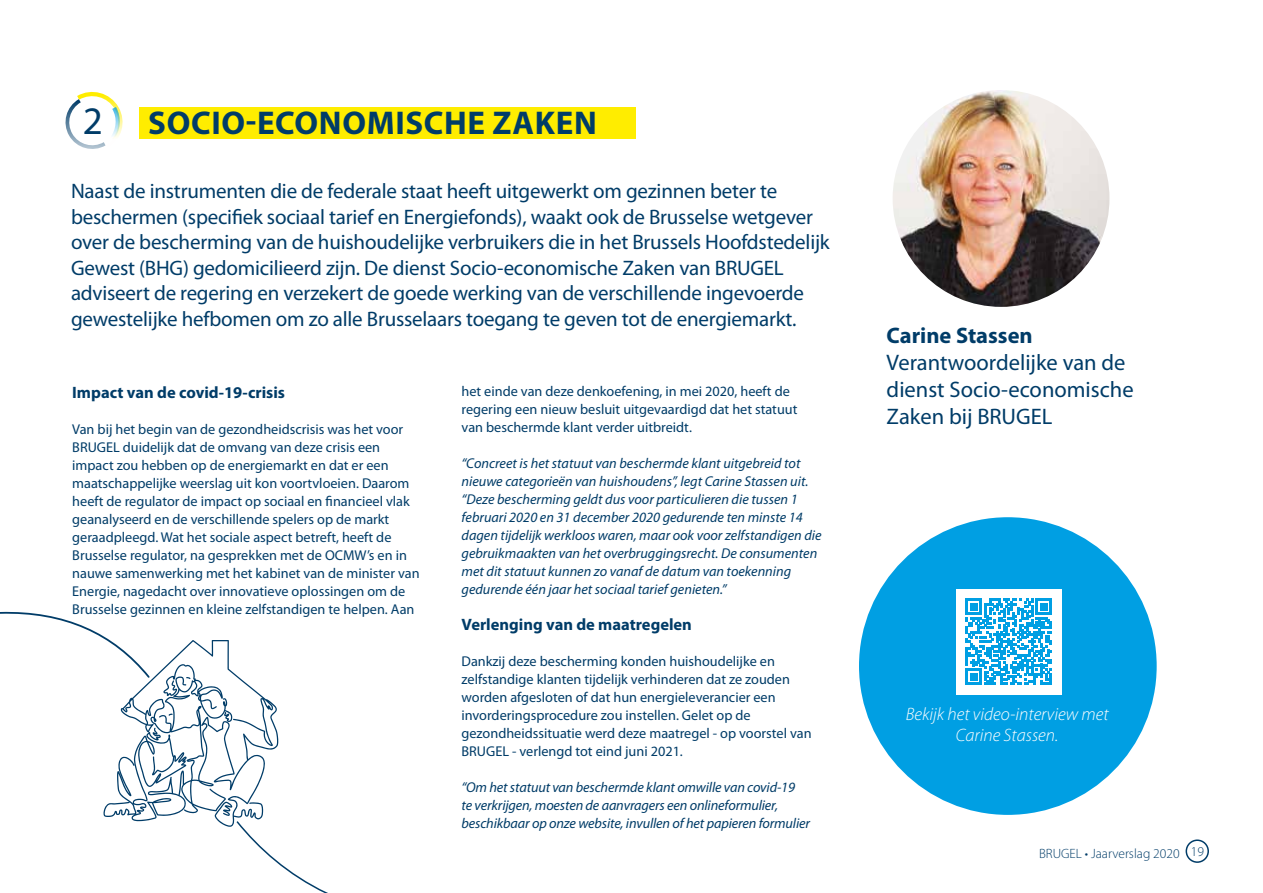
<style>
.page{position:relative;width:1263px;height:893px;background:#fff}
.page>*{position:absolute;margin:0;border:0;box-sizing:border-box;transform-origin:0 0}
.t1{font:700 33px "Myriad Pro";letter-spacing:.02em;color:#003c68}
.t2{font:22.5px/27px "Myriad Pro";color:#003c68}
.t3{font:700 22.5px "Myriad Pro";color:#003c68}
.t4{font:21px/25.5px "Myriad Pro";letter-spacing:-.01em;color:#003c68}
.t5{font:italic 300 18px/21.6px "Myriad Pro";color:#fff;text-align:center}
.t6{font:700 16.5px "Myriad Pro";color:#003c68}
.t7{font:14.25px/18px "Myriad Pro";color:#003c68}
.t8{font:italic 14.25px/18px "Myriad Pro";color:#003c68}
.t9{font:300 13.5px "Myriad Pro";color:#003c68}
.s1{font-weight:400;font-size:39.15px}
</style>
<div class="page">
<svg style="left:65px;top:91px;width:58px;height:58px"></svg>
<div style="left:140px;top:107px;width:496px;height:32px;background:#ffed00"></div>
<div style="left:859px;top:517px;width:298px;height:298px;background:#009fe3;border-radius:50%"></div>
<div style="left:956px;top:589px;width:105px;height:105px;background:#fff"></div>
<svg style="left:965px;top:599px;width:87px;height:86px"></svg>
<img style="left:893px;top:90px;width:216px;height:217px;border-radius:108px">
<svg style="left:0;top:611px;width:328px;height:282px"></svg>
<div style="left:1185px;top:839px;width:24px;height:24px;border:2px solid #003c68;border-radius:50%"></div>
<h1 class="t1" style="left:83px;top:105px;width:515px"><span class="s1">2</span> SOCIO-ECONOMISCHE ZAKEN</h1>
<p class="t4" style="left:71px;top:179px;width:760px">Naast de instrumenten die de federale staat heeft uitgewerkt om gezinnen beter te beschermen (specifiek sociaal tarief en Energiefonds), waakt ook de Brusselse wetgever over de bescherming van de huishoudelijke verbruikers die in het Brussels Hoofdstedelijk Gewest (BHG) gedomicilieerd zijn. De dienst Socio-economische Zaken van BRUGEL adviseert de regering en verzekert de goede werking van de verschillende ingevoerde gewestelijke hefbomen om zo alle Brusselaars toegang te geven tot de energiemarkt.</p>
<p class="t6" style="left:72px;top:383px;width:214px">Impact van de covid-19-crisis</p>
<p class="t7" style="left:72px;top:420px;width:349px">Van bij het begin van de gezondheidscrisis was het voor BRUGEL duidelijk dat de omvang van deze crisis een impact zou hebben op de energiemarkt en dat er een maatschappelijke weerslag uit kon voortvloeien. Daarom heeft de regulator de impact op sociaal en financieel vlak geanalyseerd en de verschillende spelers op de markt geraadpleegd. Wat het sociale aspect betreft, heeft de Brusselse regulator, na gesprekken met de OCMW’s en in nauwe samenwerking met het kabinet van de minister van Energie, nagedacht over innovatieve oplossingen om de Brusselse gezinnen en kleine zelfstandigen te helpen. Aan</p>
<p class="t7" style="left:461px;top:383px;width:337px">het einde van deze denkoefening, in mei 2020, heeft de regering een nieuw besluit uitgevaardigd dat het statuut van beschermde klant verder uitbreidt.</p>
<p class="t8" style="left:461px;top:455px;width:361px">“Concreet is het statuut van beschermde klant uitgebreid tot nieuwe categorieën van huishoudens”, legt Carine Stassen uit. “Deze bescherming geldt dus voor particulieren die tussen 1 februari 2020 en 31 december 2020 gedurende ten minste 14 dagen tijdelijk werkloos waren, maar ook voor zelfstandigen die gebruikmaakten van het overbruggingsrecht. De consumenten met dit statuut kunnen zo vanaf de datum van toekenning gedurende één jaar het sociaal tarief genieten.”</p>
<p class="t6" style="left:461px;top:616px;width:232px">Verlenging van de maatregelen</p>
<p class="t7" style="left:461px;top:653px;width:352px">Dankzij deze bescherming konden huishoudelijke en zelfstandige klanten tijdelijk verhinderen dat ze zouden worden afgesloten of dat hun energieleverancier een invorderingsprocedure zou instellen. Gelet op de gezondheidssituatie werd deze maatregel - op voorstel van BRUGEL - verlengd tot eind juni 2021.</p>
<p class="t8" style="left:461px;top:779px;width:350px">“Om het statuut van beschermde klant omwille van covid-19<br>te verkrijgen, moesten de aanvragers een onlineformulier, beschikbaar op onze website, invullen of het papieren formulier</p>
<h2 class="t3" style="left:887px;top:323px;width:148px">Carine Stassen</h2>
<h2 class="t2" style="left:887px;top:349px;width:248px">Verantwoordelijke van de dienst Socio-economische<br>Zaken bij BRUGEL</h2>
<p class="t5" style="left:906px;top:703px;width:204px">Bekijk het video-interview met<br>Carine Stassen.</p>
<p class="t9" style="left:1039px;top:846px;width:167px">BRUGEL • Jaarverslag 2020 19</p>
</div>
